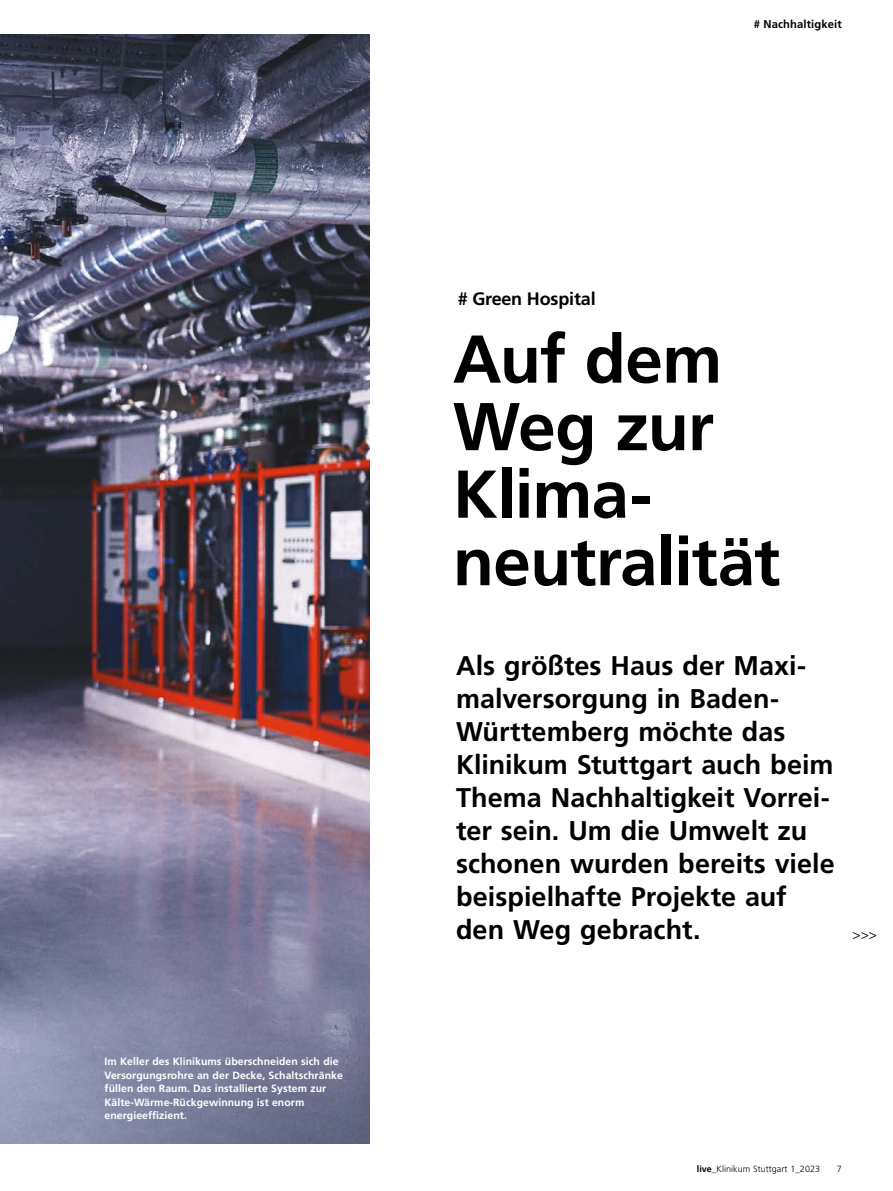
<style>
.page{position:relative;width:893px;height:1191px;background:#fff}
.page>*{position:absolute;margin:0;border:0;box-sizing:border-box;transform-origin:0 0}
.t1{font:700 67.5px/67.5px "Frutiger LT Pro";letter-spacing:-.015em;color:#000}
.t2{font:700 27px/33px "Frutiger LT Pro";color:#000}
.t3{font:700 18px "Frutiger LT Pro";letter-spacing:-.01em;color:#000}
.t4{font:300 13.5px "Frutiger LT Pro";color:#000}
.t5{font:700 11.25px "Frutiger LT Pro";letter-spacing:.01em;color:#000}
.t6{font:700 10.5px/13.5px "Frutiger LT Pro";letter-spacing:.005em;color:#fff}
.t7{font:300 9px "Frutiger LT Pro";letter-spacing:.005em;color:#000}
.s1{font-weight:700}
</style>
<div class="page">
<img style="left:0;top:34px;width:369px;height:1109px">
<p class="t6" style="left:105px;top:1055px;width:240px">Im Keller des Klinikums überschneiden sich die Versorgungsrohre an der Decke, Schaltschränke füllen den Raum. Das installierte System zur Kälte-Wärme-Rückgewinnung ist enorm energieeffizient.</p>
<p class="t5" style="left:754px;top:17px;width:90px"># Nachhaltigkeit</p>
<p class="t3" style="left:458px;top:288px;width:140px"># Green Hospital</p>
<h1 class="t1" style="left:453px;top:325px;width:329px">Auf dem<br>Weg zur<br>Klima&shy;neutralität</h1>
<p class="t2" style="left:456px;top:649px;width:380px">Als größtes Haus der Maxi&shy;malversorgung in Baden-<br>Württemberg möchte das<br>Klinikum Stuttgart auch beim<br>Thema Nachhaltigkeit Vorrei&shy;ter sein. Um die Umwelt zu schonen wurden bereits viele beispielhafte Projekte auf den Weg gebracht.</p>
<p class="t4" style="left:853px;top:926px;width:26px">&gt;&gt;&gt;</p>
<p class="t7" style="left:697px;top:1163px;width:125px"><span class="s1">live_</span>Klinikum Stuttgart 1_2023</p>
<p class="t7" style="left:837px;top:1163px;width:7px">7</p>
</div>
